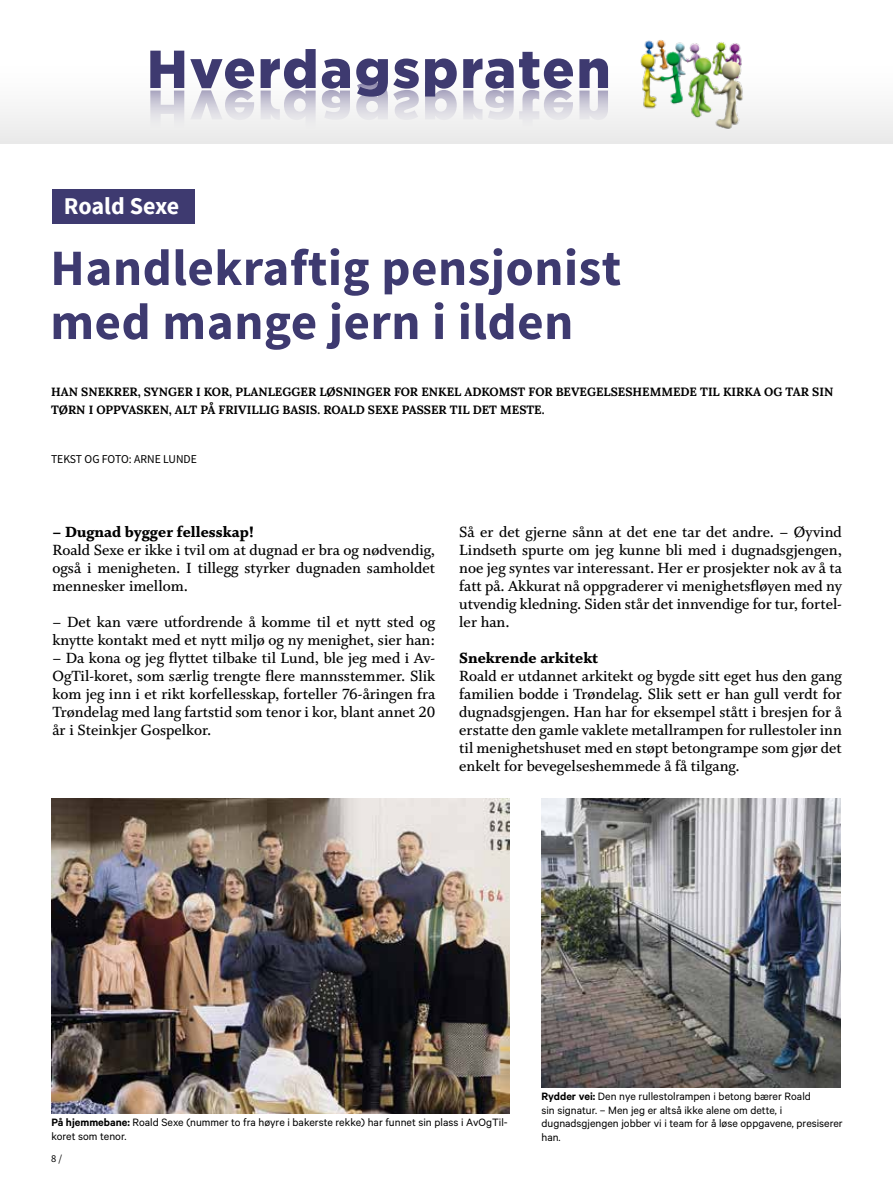
<style>
.page{position:relative;width:893px;height:1191px;background:#fff}
.page>*{position:absolute;margin:0;border:0;box-sizing:border-box;transform-origin:0 0}
.t1{font:700 51px/54px "Source Sans Pro";letter-spacing:.01em;color:#3e3a70}
.t2{font:700 24px "Source Sans Pro";letter-spacing:-.01em;color:#fff}
.t3{font:16.5px/18px "Whitman Semibold LF";color:#000;text-align:justify}
.t4{font:16.5px "Whitman Black LF";color:#000}
.t5{font:12px/13.5px "Calibre";color:#000}
.t6{font:700 12px/18px "Lora";color:#000}
.t7{font:12px "Source Sans Pro";color:#000}
.t8{font:10.5px "Source Sans Pro";color:#000}
.s1{font-weight:600}
</style>
<div class="page">
<div style="left:0;top:65px;width:893px;height:78px;background:linear-gradient(to bottom,#fff,#eaeaea)"></div>
<svg style="left:150px;top:49px;width:458px;height:70px"></svg>
<img style="left:638px;top:40px;width:108px;height:89px">
<img style="left:51px;top:798px;width:458px;height:315px">
<div style="left:52px;top:190px;width:143px;height:34px;background:#3e3a70"></div>
<img style="left:541px;top:798px;width:300px;height:289px">
<h2 class="t2" style="left:64px;top:191px;width:117px">Roald Sexe</h2>
<h1 class="t1" style="left:50px;top:243px;width:572px">Handlekraftig pensjonist med mange jern i ilden</h1>
<p class="t6" style="left:51px;top:382px;width:784px">HAN SNEKRER, SYNGER I KOR, PLANLEGGER LØSNINGER FOR ENKEL ADKOMST FOR BEVEGELSESHEMMEDE TIL KIRKA OG TAR SIN<br>TØRN I OPPVASKEN, ALT PÅ FRIVILLIG BASIS. ROALD SEXE PASSER TIL DET MESTE.</p>
<p class="t7" style="left:51px;top:451px;width:147px">TEKST OG FOTO: ARNE LUNDE</p>
<p class="t4" style="left:52px;top:523px;width:203px">– Dugnad bygger fellesskap!</p>
<p class="t3" style="left:52px;top:541px;width:384px">Roald Sexe er ikke i tvil om at dugnad er bra og nødvendig, også i menigheten. I tillegg styrker dugnaden samholdet mennesker imellom.</p>
<p class="t3" style="left:52px;top:613px;width:384px">– Det kan være utfordrende å komme til et nytt sted og knytte kontakt med et nytt miljø og ny menighet, sier han:</p>
<p class="t3" style="left:52px;top:649px;width:384px">– Da kona og jeg flyttet tilbake til Lund, ble jeg med i Av-OgTil-koret, som særlig trengte flere mannsstemmer. Slik kom jeg inn i et rikt korfellesskap, forteller 76-åringen fra Trøndelag med lang fartstid som tenor i kor, blant annet 20 år i Steinkjer Gospelkor.</p>
<p class="t3" style="left:459px;top:523px;width:384px">Så er det gjerne sånn at det ene tar det andre. – Øyvind Lindseth spurte om jeg kunne bli med i dugnadsgjengen, noe jeg syntes var interessant. Her er prosjekter nok av å ta fatt på. Akkurat nå oppgraderer vi menighetsfløyen med ny utvendig kledning. Siden står det innvendige for tur, fortel&shy;ler han.</p>
<p class="t4" style="left:459px;top:649px;width:141px">Snekrende arkitekt</p>
<p class="t3" style="left:459px;top:667px;width:384px">Roald er utdannet arkitekt og bygde sitt eget hus den gang familien bodde i Trøndelag. Slik sett er han gull verdt for dugnadsgjengen. Han har for eksempel stått i bresjen for å erstatte den gamle vaklete metallrampen for rullestoler inn til menighetshuset med en støpt betongrampe som gjør det enkelt for bevegelseshemmede å få tilgang.</p>
<p class="t5" style="left:51px;top:1115px;width:458px"><span class="s1">På hjemmebane:</span> Roald Sexe (nummer to fra høyre i bakerste rekke) har funnet sin plass i AvOgTil&shy;koret som tenor.</p>
<p class="t8" style="left:51px;top:1151px;width:13px">8 /</p>
<p class="t5" style="left:541px;top:1089px;width:303px"><span class="s1">Rydder vei:</span> Den nye rullestolrampen i betong bærer Roald<br>sin signatur. – Men jeg er altså ikke alene om dette, i dugnadsgjengen jobber vi i team for å løse oppgavene, presiserer han.</p>
</div>
